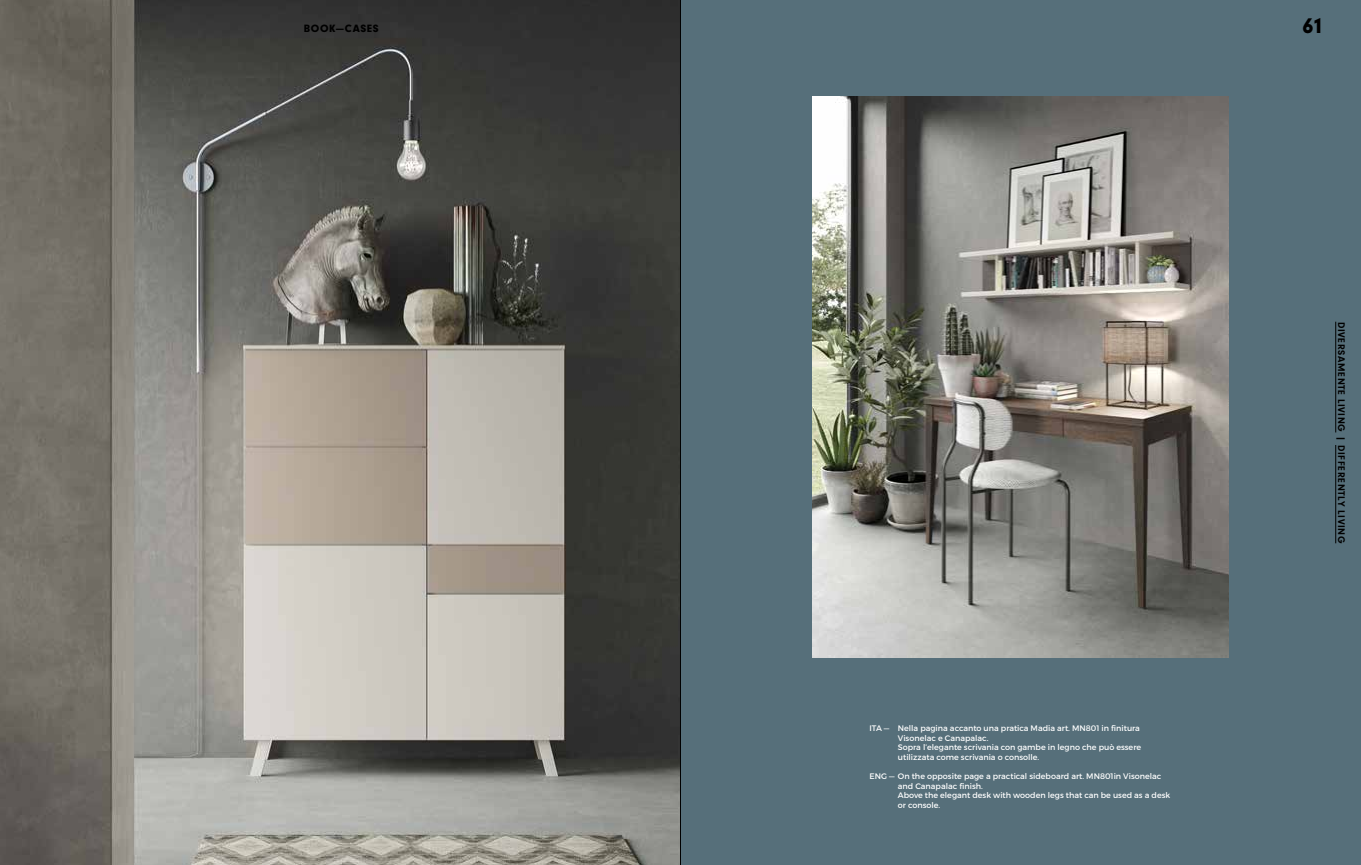
<style>
.page{position:relative;width:1361px;height:865px;background:#fff}
.page>*{position:absolute;margin:0;border:0;box-sizing:border-box;transform-origin:0 0}
.t1{font:22px "Neuzeit Gro T Blac";color:#000}
.t2{font:11px "Neuzeit Gro T Blac";letter-spacing:.06em;color:#000}
.t3{font:700 10px "Neuzeit Gro T";letter-spacing:.065em;color:#000}
.t4{font:8px/9.6px "Trueno Rg";color:#fff}
</style>
<div class="page">
<div style="left:680px;top:0;width:681px;height:865px;background:#566f7a"></div>
<img style="left:813px;top:96px;width:415px;height:561px">
<hr style="left:1335px;top:322px;width:1px;height:110px;background:#000">
<hr style="left:1335px;top:445px;width:1px;height:98px;background:#000">
<img style="left:0;top:0;width:680px;height:865px">
<hr style="left:680px;top:0;width:1px;height:865px;background:#000">
<h2 class="t2" style="left:304px;top:22px;width:76px">BOOK—CASES</h2>
<p class="t4" style="left:898px;top:723px;width:245px">Nella pagina accanto una pratica Madia art. MN801 in finitura Visonelac e Canapalac.<br>Sopra l’elegante scrivania con gambe in legno che può essere utilizzata come scrivania o consolle.</p>
<p class="t4" style="left:898px;top:771px;width:274px;text-indent:-28px">ENG — On the opposite page a practical sideboard art. MN801in Visonelac and Canapalac finish.<br>Above the elegant desk with wooden legs that can be used as a desk or console.</p>
<p class="t4" style="left:869px;top:723px;width:21px">ITA —</p>
<h1 class="t1" style="left:1302px;top:13px;width:22px">61</h1>
<p class="t3" style="left:1347px;top:322px;width:223px;rotate:90deg">DIVERSAMENTE LIVING | DIFFERENTLY LIVING</p>
</div>
